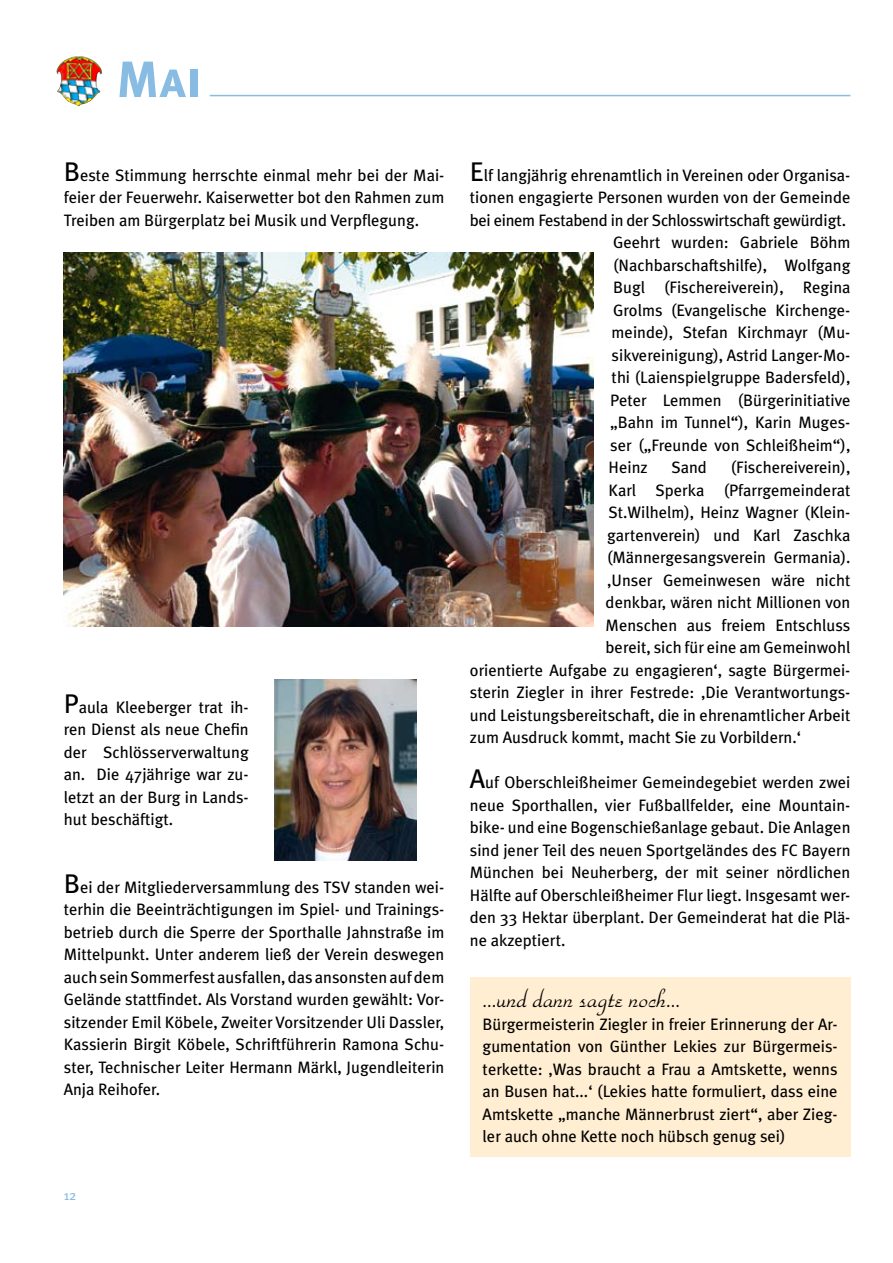
<style>
.page{position:relative;width:893px;height:1263px;background:#fff}
.page>*{position:absolute;margin:0;border:0;box-sizing:border-box;transform-origin:0 0}
.t1{font:51px "Meta Plus Bold Caps";color:#88bce2}
.t2{font:33px "Park Avenue";color:#000}
.t3{font:16.5px/22.5px "Meta Plus";color:#000;text-align:justify}
.t4{font:16.5px "Meta Plus";letter-spacing:-.02em;color:#000}
.t5{font:13.5px "Meta Plus";color:#88bce2}
.s1{font-size:27px}
</style>
<div class="page">
<img style="left:56px;top:56px;width:46px;height:50px">
<img style="left:64px;top:253px;width:529px;height:374px">
<img style="left:274px;top:679px;width:143px;height:182px">
<hr style="left:210px;top:95px;width:640px;height:1px;background:#88bce2">
<div style="left:470px;top:977px;width:380px;height:180px;background:#ffeed1"></div>
<h1 class="t1" style="left:116px;top:50px;width:87px">Mai</h1>
<p class="t3" style="left:64px;top:164px;width:382px"><span class="s1">B</span>este Stimmung herrschte einmal mehr bei der Mai&shy;feier der Feuerwehr. Kaiserwetter bot den Rahmen zum Treiben am Bürgerplatz bei Musik und Verpflegung.</p>
<p class="t3" style="left:64px;top:696px;width:186px"><span class="s1">P</span>aula Kleeberger trat ih&shy;ren Dienst als neue Chefin der Schlösserverwaltung an. Die 47jährige war zu&shy;letzt an der Burg in Lands&shy;hut beschäftigt.</p>
<p class="t3" style="left:64px;top:876px;width:382px"><span class="s1">B</span>ei der Mitgliederversammlung des TSV standen wei&shy;terhin die Beeinträchtigungen im Spiel- und Trainings&shy;betrieb durch die Sperre der Sporthalle Jahnstraße im Mittelpunkt. Unter anderem ließ der Verein deswegen auch sein Sommerfest ausfallen, das ansonsten auf dem Gelände stattfindet. Als Vorstand wurden gewählt: Vor&shy;sitzender Emil Köbele, Zweiter Vorsitzender Uli Dassler, Kassierin Birgit Köbele, Schriftführerin Ramona Schu&shy;ster, Technischer Leiter Hermann Märkl, Jugendleiterin Anja Reihofer.</p>
<p class="t5" style="left:64px;top:1188px;width:14px">12</p>
<p class="t3" style="left:470px;top:164px;width:382px"><span class="s1">E</span>lf langjährig ehrenamtlich in Vereinen oder Organisa-</p>
<p class="t3" style="left:470px;top:186px;width:382px">tionen engagierte Personen wurden von der Gemeinde</p>
<p class="t4" style="left:470px;top:210px;width:378px">bei einem Festabend in der Schlosswirtschaft gewürdigt.</p>
<p class="t3" style="left:613px;top:231px;width:239px">Geehrt wurden: Gabriele Böhm</p>
<p class="t3" style="left:613px;top:254px;width:239px">(Nachbarschaftshilfe), Wolfgang</p>
<p class="t3" style="left:613px;top:276px;width:239px">Bugl (Fischereiverein), Regina</p>
<p class="t3" style="left:613px;top:299px;width:239px">Grolms (Evangelische Kirchenge-</p>
<p class="t3" style="left:612px;top:321px;width:240px">meinde), Stefan Kirchmayr (Mu-</p>
<p class="t3" style="left:612px;top:344px;width:240px">sikvereinigung), Astrid Langer-Mo-</p>
<p class="t3" style="left:612px;top:366px;width:240px">thi (Laienspielgruppe Badersfeld),</p>
<p class="t3" style="left:610px;top:389px;width:242px">Peter Lemmen (Bürgerinitiative</p>
<p class="t3" style="left:610px;top:411px;width:242px">„Bahn im Tunnel“), Karin Muges-</p>
<p class="t3" style="left:610px;top:434px;width:242px">ser („Freunde von Schleißheim“),</p>
<p class="t3" style="left:609px;top:456px;width:41px">Heinz</p>
<p class="t3" style="left:671px;top:456px;width:37px">Sand</p>
<p class="t3" style="left:731px;top:456px;width:121px">(Fischereiverein),</p>
<p class="t3" style="left:609px;top:479px;width:243px">Karl Sperka (Pfarrgemeinderat</p>
<p class="t3" style="left:609px;top:501px;width:243px">St.Wilhelm), Heinz Wagner (Klein-</p>
<p class="t3" style="left:607px;top:524px;width:245px">gartenverein) und Karl Zaschka</p>
<p class="t3" style="left:607px;top:546px;width:245px">(Männergesangsverein Germania).</p>
<p class="t3" style="left:607px;top:569px;width:245px">‚Unser Gemeinwesen wäre nicht</p>
<p class="t3" style="left:606px;top:591px;width:246px">denkbar, wären nicht Millionen von</p>
<p class="t3" style="left:606px;top:614px;width:246px">Menschen aus freiem Entschluss</p>
<p class="t3" style="left:606px;top:636px;width:246px">bereit, sich für eine am Gemeinwohl</p>
<p class="t3" style="left:470px;top:659px;width:382px">orientierte Aufgabe zu engagieren‘, sagte Bürgermei-</p>
<p class="t3" style="left:470px;top:681px;width:382px">sterin Ziegler in ihrer Festrede: ‚Die Verantwortungs-</p>
<p class="t3" style="left:470px;top:704px;width:382px">und Leistungsbereitschaft, die in ehrenamtlicher Arbeit</p>
<p class="t3" style="left:470px;top:726px;width:333px">zum Ausdruck kommt, macht Sie zu Vorbildern.‘</p>
<p class="t3" style="left:470px;top:771px;width:382px"><span class="s1">A</span>uf Oberschleißheimer Gemeindegebiet werden zwei neue Sporthallen, vier Fußballfelder, eine Mountain&shy;bike- und eine Bogenschießanlage gebaut. Die Anlagen sind jener Teil des neuen Sportgeländes des FC Bayern München bei Neuherberg, der mit seiner nördlichen Hälfte auf Oberschleißheimer Flur liegt. Insgesamt wer&shy;den 33 Hektar überplant. Der Gemeinderat hat die Plä&shy;ne akzeptiert.</p>
<h2 class="t2" style="left:483px;top:982px;width:199px">...und dann sagte noch...</h2>
<p class="t3" style="left:483px;top:1012px;width:357px">Bürgermeisterin Ziegler in freier Erinnerung der Ar&shy;gumentation von Günther Lekies zur Bürgermeis&shy;terkette: ‚Was braucht a Frau a Amtskette, wenns an Busen hat...‘ (Lekies hatte formuliert, dass eine Amtskette „manche Männerbrust ziert“, aber Zieg&shy;ler auch ohne Kette noch hübsch genug sei)</p>
</div>
